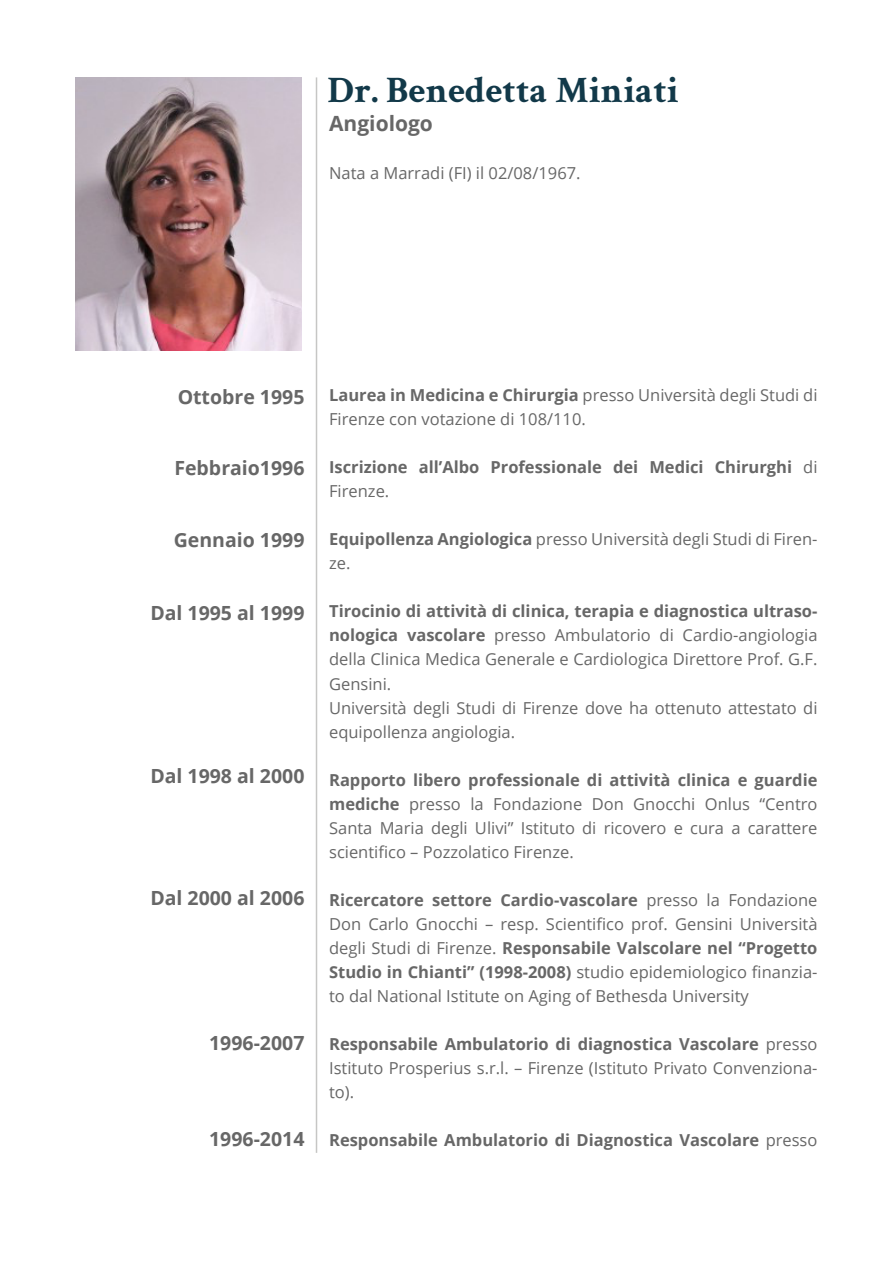
<style>
.page{position:relative;width:893px;height:1263px;background:#fff}
.page>*{position:absolute;margin:0;border:0;box-sizing:border-box;transform-origin:0 0}
.t1{font:700 37.5px "Crimson Text";color:#123949}
.t2{font:700 21px "Open Sans";color:#676767}
.t3{font:700 19.5px "Open Sans";color:#676767}
.t4{font:16.5px/24px "Open Sans";color:#676767}
.t5{font:700 16.5px/24px "Open Sans";color:#676767}
.s1{font-weight:700}
.s2{font-weight:400}
</style>
<div class="page">
<img style="left:75px;top:77px;width:227px;height:273px">
<hr style="left:316px;top:77px;width:1px;height:1076px;background:#c6c6c5">
<h1 class="t1" style="left:328px;top:67px;width:353px">Dr. Benedetta Miniati</h1>
<p class="t2" style="left:329px;top:108px;width:105px">Angiologo</p>
<p class="t4" style="left:329px;top:160px;width:253px">Nata a Marradi (FI) il 02/08/1967.</p>
<p class="t3" style="left:178px;top:383px;width:128px">Ottobre 1995</p>
<p class="t3" style="left:174px;top:454px;width:132px">Febbraio1996</p>
<p class="t3" style="left:174px;top:526px;width:132px">Gennaio 1999</p>
<p class="t3" style="left:150px;top:599px;width:156px">Dal 1995 al 1999</p>
<p class="t3" style="left:150px;top:762px;width:156px">Dal 1998 al 2000</p>
<p class="t3" style="left:150px;top:884px;width:156px">Dal 2000 al 2006</p>
<p class="t3" style="left:209px;top:1029px;width:97px">1996-2007</p>
<p class="t3" style="left:209px;top:1125px;width:97px">1996-2014</p>
<p class="t4" style="left:329px;top:383px;width:490px"><span class="s1">Laurea in Medicina e Chirurgia</span> presso Università degli Studi di<br>Firenze con votazione di 108/110.</p>
<p class="t5" style="left:329px;top:455px;width:490px">Iscrizione all’Albo Professionale dei Medici Chirurghi <span class="s2">di<br>Firenze.</span></p>
<p class="t4" style="left:329px;top:527px;width:490px"><span class="s1">Equipollenza Angiologica</span> presso Università degli Studi di Firen&shy;ze.</p>
<p class="t4" style="left:329px;top:599px;width:490px"><span class="s1">Tirocinio di attività di clinica, terapia e diagnostica ultraso&shy;nologica vascolare</span> presso Ambulatorio di Cardio-angiologia della Clinica Medica Generale e Cardiologica Direttore Prof. G.F.<br>Gensini.<br>Università degli Studi di Firenze dove ha ottenuto attestato di equipollenza angiologia.</p>
<p class="t4" style="left:329px;top:767px;width:490px;text-align:justify"><span class="s1">Rapporto libero professionale di attività clinica e guardie mediche</span> presso la Fondazione Don Gnocchi Onlus “Centro Santa Maria degli Ulivi” Istituto di ricovero e cura a carattere scientifico – Pozzolatico Firenze.</p>
<p class="t4" style="left:329px;top:887px;width:490px;text-align:justify"><span class="s1">Ricercatore settore Cardio-vascolare</span> presso la Fondazione Don Carlo Gnocchi – resp. Scientifico prof. Gensini Università degli Studi di Firenze. <span class="s1">Responsabile Valscolare nel “Progetto Studio in Chianti” (1998-2008)</span> studio epidemiologico finanzia&shy;to dal National Istitute on Aging of Bethesda University</p>
<p class="t4" style="left:329px;top:1031px;width:490px;text-align:justify"><span class="s1">Responsabile Ambulatorio di diagnostica Vascolare</span> presso Istituto Prosperius s.r.l. – Firenze (Istituto Privato Convenziona&shy;to).</p>
<p class="t5" style="left:329px;top:1127px;width:490px">Responsabile Ambulatorio di Diagnostica Vascolare <span class="s2">presso</span></p>
</div>
